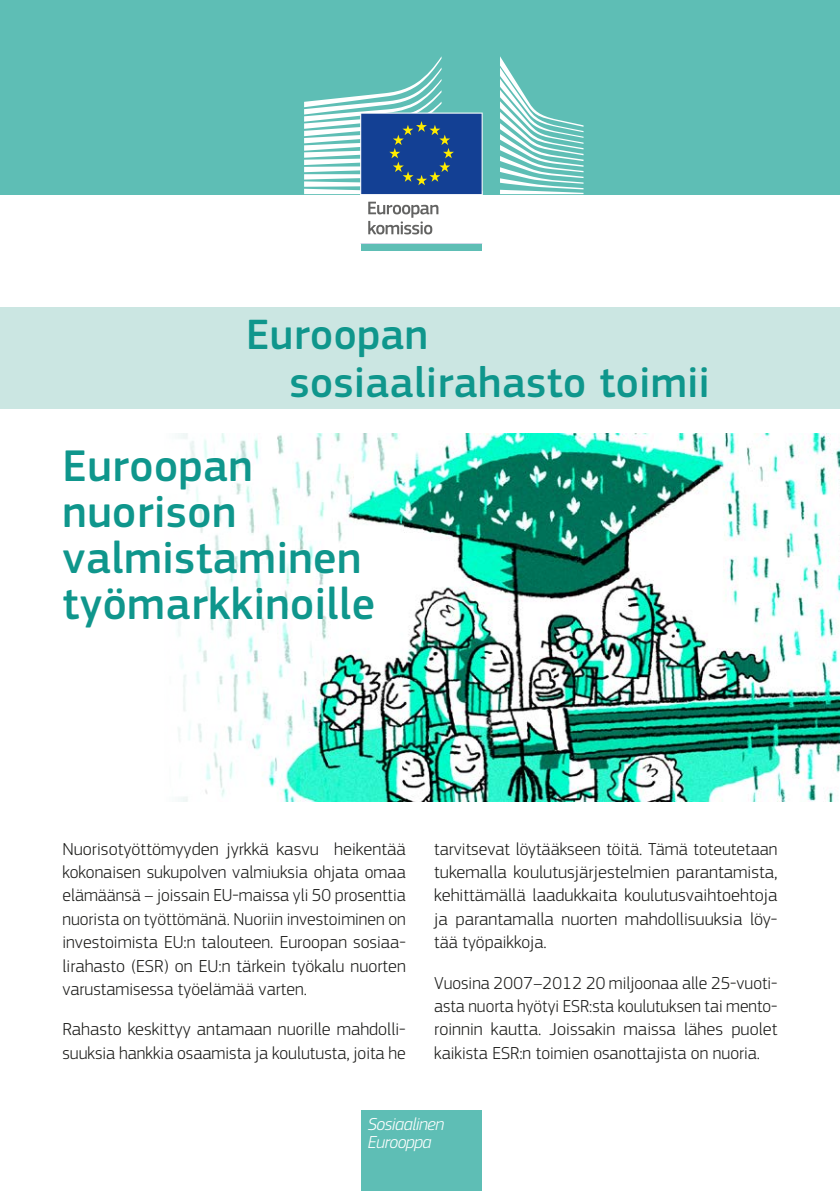
<style>
.page{position:relative;width:840px;height:1191px;background:#fff}
.page>*{position:absolute;margin:0;border:0;box-sizing:border-box;transform-origin:0 0}
.Running{font:500 46px/46px "EC Square Sans Pro";letter-spacing:.01em;color:#0f968c}
.Header_I{font:500 44px "EC Square Sans Pro";letter-spacing:.01em;color:#0f968c}
.Body{font:300 18px/23.4px "EC Square Sans Pro";color:#1a1a18;text-align:justify}
.t1{font:italic 300 18px/18px "EC Square Sans Pro";letter-spacing:-.03em;color:#fff}
</style>
<div class="page">
<div style="left:0;top:307px;width:839px;height:102px;background:#cbe6e2"></div>
<div style="left:0;top:0;width:839px;height:194px;background:#5ebeb5"></div>
<div style="left:361px;top:1110px;width:120px;height:81px;background:#5ebeb5"></div>
<div style="left:361px;top:243px;width:120px;height:7px;background:#5ebeb5"></div>
<svg style="left:500px;top:56px;width:83px;height:138px"></svg>
<svg style="left:304px;top:56px;width:178px;height:188px"></svg>
<img style="left:178px;top:433px;width:661px;height:368px">
<p class="Header_I" style="left:246px;top:309px;width:183px">Euroopan</p>
<p class="Header_I" style="left:289px;top:357px;width:421px">sosiaalirahasto toimii</p>
<h1 class="Running" style="left:63px;top:444px;width:314px">Euroopan nuorison valmistaminen työmarkkinoille</h1>
<p class="Body" style="left:62px;top:837px;width:345px">Nuorisotyöttömyyden jyrkkä kasvu heikentää kokonaisen sukupolven valmiuksia ohjata omaa elämäänsä – joissain EU-maissa yli 50 prosenttia nuorista on työttömänä. Nuoriin investoiminen on investoimista EU:n talouteen. Euroopan sosiaa&shy;lirahasto (ESR) on EU:n tärkein työkalu nuorten varustamisessa työelämää varten.</p>
<p class="Body" style="left:62px;top:1017px;width:345px">Rahasto keskittyy antamaan nuorille mahdolli&shy;suuksia hankkia osaamista ja koulutusta, joita he</p>
<p class="Body" style="left:434px;top:837px;width:345px">tarvitsevat löytääkseen töitä. Tämä toteutetaan tukemalla koulutusjärjestelmien parantamista, kehittämällä laadukkaita koulutusvaihtoehtoja ja parantamalla nuorten mahdollisuuksia löy&shy;tää työpaikkoja.</p>
<p class="Body" style="left:434px;top:971px;width:344px">Vuosina 2007–2012 20 miljoonaa alle 25-vuoti&shy;asta nuorta hyötyi ESR:sta koulutuksen tai mento&shy;roinnin kautta. Joissakin maissa lähes puolet kaikista ESR:n toimien osanottajista on nuoria.</p>
<p class="t1" style="left:368px;top:1114px;width:78px">Sosiaalinen<br>Eurooppa</p>
</div>
